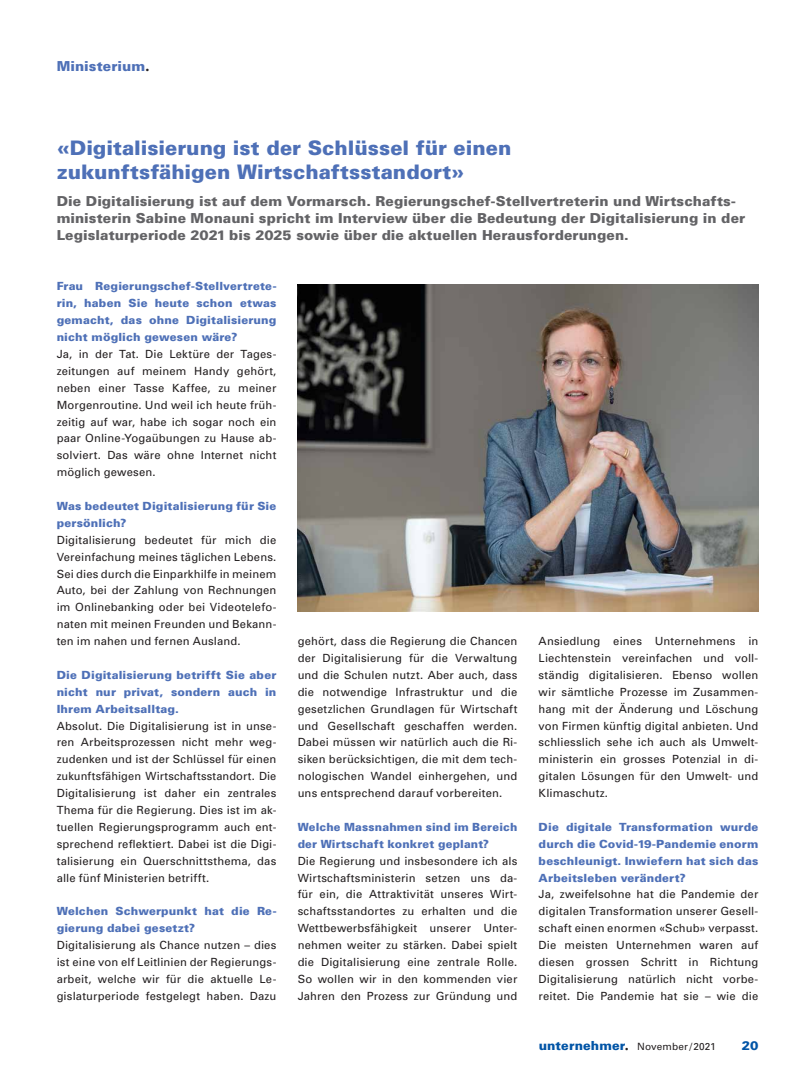
<style>
.page{position:relative;width:808px;height:1078px;background:#fff}
.page>*{position:absolute;margin:0;border:0;box-sizing:border-box;transform-origin:0 0}
.t1{font:900 20px/23.8px "Univers";color:#4e70b7}
.t2{font:900 13.75px/16.9px "Univers";letter-spacing:.005em;color:#636366}
.t3{font:900 13.75px "Univers";letter-spacing:.005em;color:#4e70b7}
.t4{font:900 12.5px "Univers";color:#0154a6}
.t5{font:11.25px/16.9px "Univers";letter-spacing:.015em;color:#231f20;text-align:justify}
.t6{font:900 11.25px/16.9px "Univers";letter-spacing:.015em;color:#4e70b7;text-align:justify}
.t7{font:10px "Univers";letter-spacing:.015em;color:#231f20}
.s1{font-family:"Futura BT";font-weight:800;font-size:15.12px;color:#231f20}
.s2{font-weight:900;font-size:12.5px;color:#0154a6}
.s3{font-family:"Futura";font-weight:800;font-size:13.75px}
</style>
<div class="page">
<img style="left:298px;top:284px;width:460px;height:327px">
<p class="t3" style="left:57px;top:57px;width:95px">Ministerium<span class="s1">.</span></p>
<h1 class="t1" style="left:57px;top:136px;width:456px">«Digitalisierung ist der Schlüssel für einen zukunftsfähigen Wirtschaftsstandort»</h1>
<p class="t2" style="left:57px;top:192px;width:690px">Die Digitalisierung ist auf dem Vormarsch. Regierungschef-Stellvertreterin und Wirtschafts&shy;ministerin Sabine Monauni spricht im Interview über die Bedeutung der Digitalisierung in der<br>Legislaturperiode 2021 bis 2025 sowie über die aktuellen Herausforderungen.</p>
<p class="t6" style="left:57px;top:278px;width:221px">Frau Regierungschef-Stellvertrete&shy;rin, haben Sie heute schon etwas gemacht, das ohne Digitalisierung nicht möglich gewesen wäre?</p>
<p class="t5" style="left:57px;top:345px;width:221px">Ja, in der Tat. Die Lektüre der Tages&shy;zeitungen auf meinem Handy gehört, neben einer Tasse Kaffee, zu meiner Morgenroutine. Und weil ich heute früh&shy;zeitig auf war, habe ich sogar noch ein paar Online-Yogaübungen zu Hause ab&shy;solviert. Das wäre ohne Internet nicht möglich gewesen.</p>
<p class="t6" style="left:57px;top:497px;width:221px">Was bedeutet Digitalisierung für Sie persönlich?</p>
<p class="t5" style="left:57px;top:531px;width:221px">Digitalisierung bedeutet für mich die Vereinfachung meines täglichen Lebens.<br>Sei dies durch die Einparkhilfe in meinem Auto, bei der Zahlung von Rechnungen im Onlinebanking oder bei Videotelefo&shy;naten mit meinen Freunden und Bekann&shy;ten im nahen und fernen Ausland.</p>
<p class="t6" style="left:57px;top:666px;width:221px">Die Digitalisierung betrifft Sie aber nicht nur privat, sondern auch in Ihrem Arbeitsalltag.</p>
<p class="t5" style="left:57px;top:717px;width:221px">Absolut. Die Digitalisierung ist in unse&shy;ren Arbeitsprozessen nicht mehr weg&shy;zudenken und ist der Schlüssel für einen zukunftsfähigen Wirtschaftsstandort. Die Digitalisierung ist daher ein zentrales Thema für die Regierung. Dies ist im ak&shy;tuellen Regierungsprogramm auch ent&shy;sprechend reflektiert. Dabei ist die Digi&shy;talisierung ein Querschnittsthema, das alle fünf Ministerien betrifft.</p>
<p class="t6" style="left:57px;top:902px;width:221px">Welchen Schwerpunkt hat die Re&shy;gierung dabei gesetzt?</p>
<p class="t5" style="left:57px;top:936px;width:221px">Digitalisierung als Chance nutzen – dies ist eine von elf Leitlinien der Regierungs&shy;arbeit, welche wir für die aktuelle Le&shy;gislaturperiode festgelegt haben. Dazu</p>
<p class="t5" style="left:298px;top:632px;width:221px">gehört, dass die Regierung die Chancen der Digitalisierung für die Verwaltung und die Schulen nutzt. Aber auch, dass die notwendige Infrastruktur und die gesetzlichen Grundlagen für Wirtschaft und Gesellschaft geschaffen werden.<br>Dabei müssen wir natürlich auch die Ri&shy;siken berücksichtigen, die mit dem tech&shy;nologischen Wandel einhergehen, und uns entsprechend darauf vorbereiten.</p>
<p class="t6" style="left:298px;top:818px;width:221px">Welche Massnahmen sind im Bereich der Wirtschaft konkret geplant?</p>
<p class="t5" style="left:298px;top:852px;width:221px">Die Regierung und insbesondere ich als Wirtschaftsministerin setzen uns da&shy;für ein, die Attraktivität unseres Wirt&shy;schaftsstandortes zu erhalten und die Wettbewerbsfähigkeit unserer Unter&shy;nehmen weiter zu stärken. Dabei spielt die Digitalisierung eine zentrale Rolle.<br>So wollen wir in den kommenden vier Jahren den Prozess zur Gründung und</p>
<p class="t5" style="left:539px;top:632px;width:221px">Ansiedlung eines Unternehmens in Liechtenstein vereinfachen und voll&shy;ständig digitalisieren. Ebenso wollen wir sämtliche Prozesse im Zusammen&shy;hang mit der Änderung und Löschung von Firmen künftig digital anbieten. Und schliesslich sehe ich auch als Umwelt&shy;ministerin ein grosses Potenzial in di&shy;gitalen Lösungen für den Umwelt- und Klimaschutz.</p>
<p class="t6" style="left:539px;top:818px;width:221px">Die digitale Transformation wurde durch die Covid-19-Pandemie enorm beschleunigt. Inwiefern hat sich das Arbeitsleben verändert?</p>
<p class="t5" style="left:539px;top:885px;width:221px">Ja, zweifelsohne hat die Pandemie der digitalen Transformation unserer Gesell&shy;schaft einen enormen «Schub» verpasst.<br>Die meisten Unternehmen waren auf diesen grossen Schritt in Richtung Digitalisierung natürlich nicht vorbe&shy;reitet. Die Pandemie hat sie – wie die</p>
<p class="t7" style="left:539px;top:1040px;width:179px"><span class="s2">unternehmer</span><span class="s3">.</span> November/2021</p>
<p class="t4" style="left:742px;top:1037px;width:18px">20</p>
</div>
